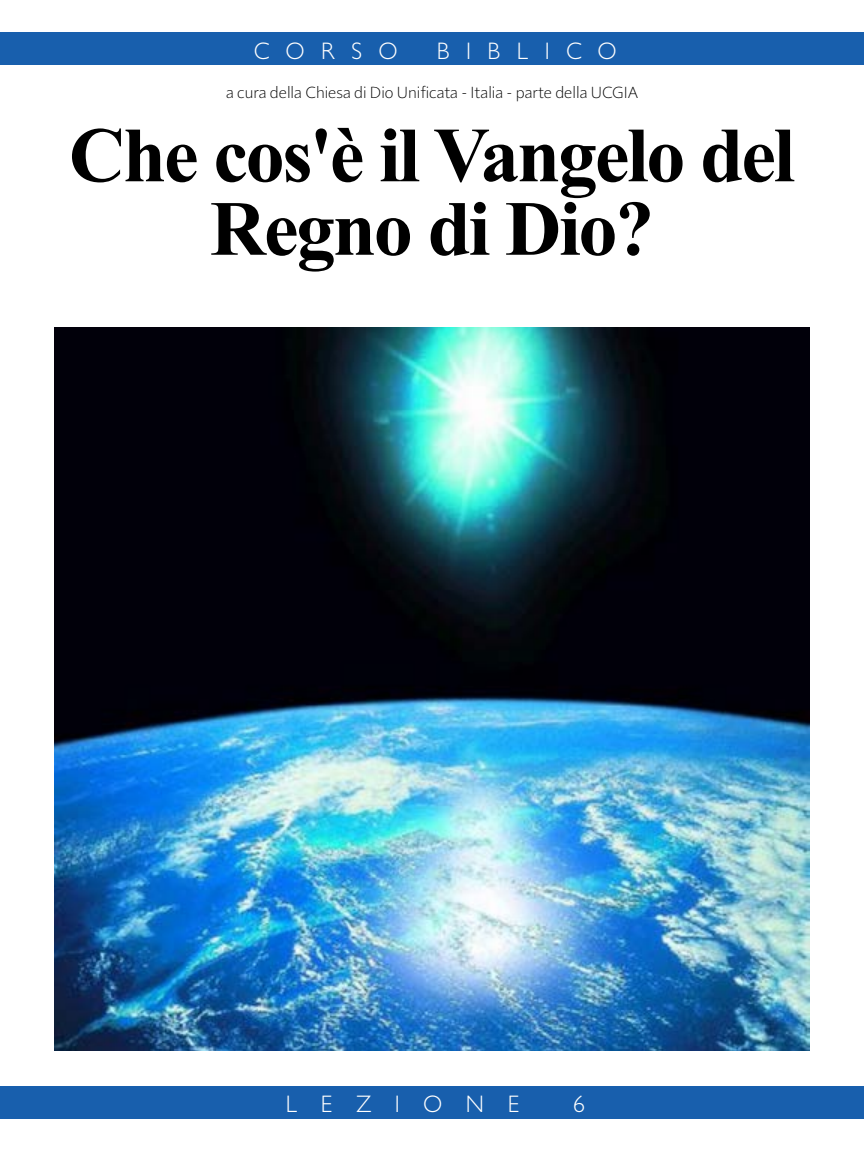
<style>
.page{position:relative;width:864px;height:1161px;background:#fff}
.page>*{position:absolute;margin:0;border:0;box-sizing:border-box;transform-origin:0 0}
.t1{font:700 78px/73.5px "Times New Roman";letter-spacing:-.03em;color:#000;text-align:center}
.t2{font:300 24px "Gill Sans Nova";letter-spacing:.695em;color:#fff}
.t3{font:300 24px "Gill Sans Nova";letter-spacing:.98em;color:#fff}
.t4{font:300 16.5px "Solitaire MVB Pro";color:#000}
</style>
<div class="page">
<div style="left:0;top:32px;width:864px;height:33px;background:#185fad"></div>
<div style="left:0;top:1086px;width:864px;height:32px;background:#185fad"></div>
<img style="left:54px;top:328px;width:756px;height:722px">
<h2 class="t2" style="left:254px;top:36px;width:145px">CORSO</h2>
<h2 class="t2" style="left:437px;top:36px;width:181px">BIBLICO</h2>
<p class="t4" style="left:226px;top:81px;width:414px">a cura della Chiesa di Dio Unificata - Italia - parte della UCGIA</p>
<h1 class="t1" style="left:69px;top:116px;width:728px">Che cos'è il Vangelo del<br>Regno di Dio?</h1>
<h2 class="t3" style="left:286px;top:1089px;width:235px">LEZIONE</h2>
<h2 class="t2" style="left:573px;top:1089px;width:13px">6</h2>
</div>
